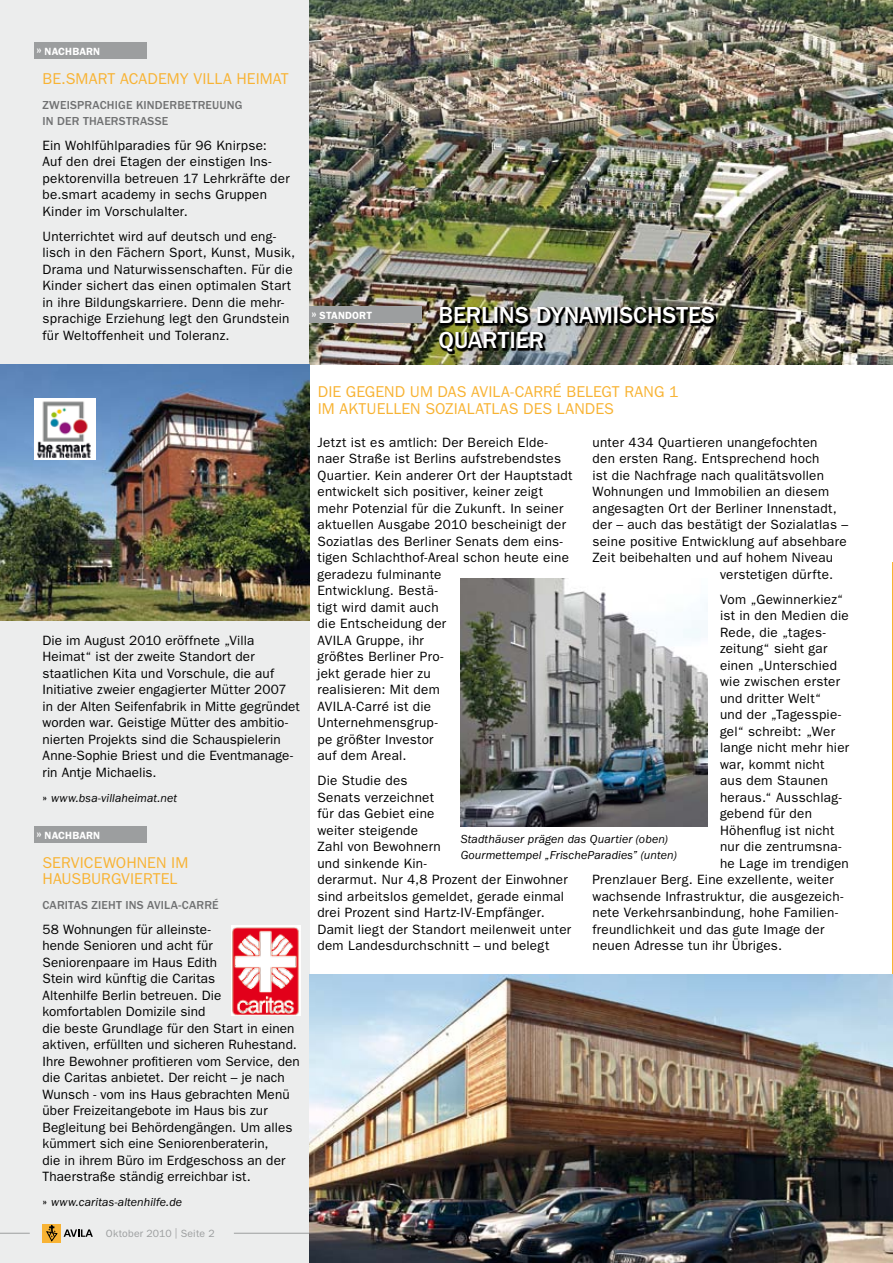
<style>
.page{position:relative;width:893px;height:1263px;background:#fff}
.page>*{position:absolute;margin:0;border:0;box-sizing:border-box;transform-origin:0 0}
.t1{font:500 24px/24.8px "ITC Franklin Gothic Std";letter-spacing:.005em;color:#fff}
.t2{font:15.75px/16.5px "ITC Franklin Gothic Std";letter-spacing:.01em;color:#f8b334}
.t3{font:13.5px/16.5px "ITC Franklin Gothic Std";letter-spacing:.015em;color:#000}
.t4{font:italic 12px/16.5px "ITC Franklin Gothic Std";letter-spacing:.01em;color:#000}
.t5{font:500 12px/16.5px "ITC Franklin Gothic Std";letter-spacing:.015em;color:#707172}
.t6{font:600 10.5px "ITC Franklin Gothic Std";letter-spacing:.01em;color:#fff}
.t7{font:10.5px "ITC Franklin Gothic Std";letter-spacing:.015em;color:#9c9e9f}
.s1{font-size:15px}
.s2{font-weight:600;font-style:normal}
</style>
<div class="page">
<div style="left:0;top:0;width:309px;height:1263px;background:#eceded"></div>
<img style="left:309px;top:0;width:584px;height:364px">
<div style="left:34px;top:826px;width:112px;height:17px;background:#9c9e9f"></div>
<div style="left:34px;top:43px;width:112px;height:16px;background:#9c9e9f"></div>
<img style="left:438px;top:305px;width:278px;height:49px">
<div style="left:309px;top:307px;width:112px;height:16px;background:#9c9e9f"></div>
<img style="left:0;top:364px;width:309px;height:256px">
<img style="left:231px;top:925px;width:69px;height:91px">
<img style="left:461px;top:579px;width:246px;height:247px">
<img style="left:34px;top:398px;width:62px;height:62px">
<div style="left:43px;top:1224px;width:18px;height:18px;background:#f8b334"></div>
<svg style="left:47px;top:1225px;width:10px;height:16px"></svg>
<svg style="left:64px;top:1229px;width:29px;height:8px"></svg>
<hr style="left:0;top:1233px;width:30px;height:1px;background:#9c9e9f">
<hr style="left:234px;top:1233px;width:659px;height:1px;background:#9c9e9f">
<img style="left:309px;top:975px;width:584px;height:288px">
<p class="t6" style="left:36px;top:45px;width:66px"><span class="s1">»</span> NACHBARN</p>
<p class="t2" style="left:43px;top:70px;width:88px">be.smart acad</p>
<p class="t2" style="left:158px;top:70px;width:132px">emy Villa H eimat</p>
<p class="t5" style="left:43px;top:96px;width:200px">ZWEISPRACHIGE KI NDERBETREUUNG<br>IN DER THAERSTRASSE</p>
<p class="t3" style="left:43px;top:137px;width:249px">Ein Wohlfühlparadies für 96 Knirpse:<br>Auf den drei Etagen der einstigen I ns&shy;pektorenvilla betreuen 17 Lehrkräfte der be.smart academy in sechs Gruppen Kinder im Vorschulalter.</p>
<p class="t3" style="left:43px;top:228px;width:254px">Unterrichtet wird auf deutsch und eng&shy;lisch in den Fächern Sport, Kunst, M usik, Drama und Naturwissenschaften. Für die Kinder sichert das einen optimalen Start in ihre Bildungskarriere. Denn die mehr&shy;sprachige Erziehung legt den Grundstein für Weltoffenheit und Toleranz.</p>
<p class="t3" style="left:43px;top:632px;width:259px">Die im August 2010 eröffnete „Villa Heimat“ ist der zweite Standort der staatlichen Kita und Vorschule, die auf<br>I nitiative zweier engagierter M ütter 2007 in der Alten Seifenfabrik in M itte gegründet worden war. Geistige M ütter des ambitio&shy;nierten Projekts sind die Schauspielerin Anne-Sophie Briest und die Eventmanage&shy;rin Antje M ichaelis.</p>
<p class="t4" style="left:43px;top:789px;width:136px"><span class="s2">»</span> www.bsa-villaheimat.net</p>
<p class="t6" style="left:36px;top:829px;width:66px"><span class="s1">»</span> NACHBARN</p>
<p class="t2" style="left:43px;top:854px;width:147px">Servicewohnen im<br>Haus</p>
<p class="t2" style="left:81px;top:871px;width:98px">bu rgviertel</p>
<p class="t5" style="left:43px;top:897px;width:178px">CARITAS ZIEHT INS AVILA-CARRÉ</p>
<p class="t3" style="left:43px;top:921px;width:259px">58 Wohnungen für alleinste-<br>hende Senioren und acht für Seniorenpaare im Haus Edith<br>Stein wird künftig die Caritas<br>Altenhilfe Berlin betreuen. Die komfortablen Domizile sind<br>die beste Grundlage für den Start in einen aktiven, erfüllten und sicheren Ruhestand.<br>I hre Bewohner profitieren vom Service, den die Caritas anbietet. Der reicht – je nach Wunsch - vom ins Haus gebrachten Menü über Freizeitangebote im Haus bis zur Begleitung bei Behördengängen. Um alles kümmert sich eine Seniorenberaterin,<br>die in ihrem Büro im Erdgeschoss an der Thaerstraße ständig erreichbar ist.</p>
<p class="t4" style="left:43px;top:1194px;width:141px"><span class="s2">»</span> www.caritas-altenhilfe.de</p>
<p class="t7" style="left:106px;top:1227px;width:110px">Oktober 2010 | Seite 2</p>
<h1 class="t1" style="left:438px;top:303px;width:278px">BERLI NS DYNAMISCHSTES<br>QUARTIER</h1>
<p class="t2" style="left:318px;top:384px;width:130px">Die Gegend um das</p>
<p class="t6" style="left:311px;top:309px;width:62px"><span class="s1">»</span> STANDORT</p>
<p class="t2" style="left:318px;top:384px;width:362px;text-indent:153px">AVILA-Carré belegt Rang 1 im aktu ellen Sozialatlas des Landes</p>
<p class="t3" style="left:592px;top:434px;width:226px">unter 434 Quartieren unangefochten</p>
<p class="t3" style="left:592px;top:451px;width:229px">den ersten Rang. Entsprechend hoch</p>
<p class="t3" style="left:592px;top:467px;width:233px">ist die Nachfrage nach qualitätsvollen</p>
<p class="t3" style="left:592px;top:484px;width:238px">Wohnungen und I mmobilien an diesem</p>
<p class="t3" style="left:592px;top:500px;width:246px">angesagten Ort der Berliner I nnenstadt,</p>
<p class="t3" style="left:592px;top:517px;width:257px">der – auch das bestätigt der Sozialatlas –</p>
<p class="t3" style="left:592px;top:533px;width:256px">seine positive Entwicklung auf absehbare</p>
<p class="t3" style="left:592px;top:550px;width:242px">Zeit beibehalten und auf hohem Niveau</p>
<p class="t3" style="left:720px;top:566px;width:115px">verstetigen dürfte.</p>
<p class="t3" style="left:720px;top:591px;width:125px">Vom „Gewinnerkiez“</p>
<p class="t3" style="left:720px;top:607px;width:130px">ist in den Medien die</p>
<p class="t3" style="left:720px;top:624px;width:107px">Rede, die „tages-</p>
<p class="t3" style="left:720px;top:640px;width:109px">zeitung“ sieht gar</p>
<p class="t3" style="left:720px;top:657px;width:119px">einen „Unterschied</p>
<p class="t3" style="left:720px;top:673px;width:122px">wie zwischen erster</p>
<p class="t3" style="left:720px;top:690px;width:103px">und dritter Welt“</p>
<p class="t3" style="left:720px;top:706px;width:123px">und der „Tagesspie-</p>
<p class="t3" style="left:720px;top:723px;width:116px">gel“ schreibt: „Wer</p>
<p class="t3" style="left:720px;top:739px;width:131px">lange nicht mehr hier</p>
<p class="t3" style="left:720px;top:756px;width:106px">war, kommt nicht</p>
<p class="t3" style="left:720px;top:772px;width:110px">aus dem Staunen</p>
<p class="t3" style="left:720px;top:789px;width:123px">heraus.“ Ausschlag-</p>
<p class="t3" style="left:720px;top:805px;width:94px">gebend für den</p>
<p class="t3" style="left:720px;top:822px;width:116px">Höhenflug ist nicht</p>
<p class="t3" style="left:720px;top:838px;width:123px">nur die zentrumsna-</p>
<p class="t3" style="left:720px;top:855px;width:130px">he Lage im trendigen</p>
<p class="t3" style="left:592px;top:871px;width:243px">Prenzlauer Berg. Eine exzellente, weiter</p>
<p class="t3" style="left:592px;top:888px;width:252px">wachsende I nfrastruktur, die ausgezeich-</p>
<p class="t3" style="left:592px;top:904px;width:247px">nete Verkehrsanbindung, hohe Familien-</p>
<p class="t3" style="left:592px;top:921px;width:233px">freundlichkeit und das gute I mage der</p>
<p class="t3" style="left:592px;top:937px;width:191px">neuen Adresse tun ihr Ü briges.</p>
<p class="t3" style="left:317px;top:434px;width:257px">Jetzt ist es amtlich: Der Bereich Elde&shy;naer Straße ist Berlins aufstrebendstes<br>Quartier. Kein anderer Ort der Hauptstadt entwickelt sich positiver, keiner zeigt mehr Potenzial für die Zukunft. I n seiner aktuellen Ausgabe 2010 bescheinigt der<br>Soziatlas des Berliner Senats dem eins&shy;tigen Schlachthof-Areal schon heute eine geradezu fulminante<br>Entwicklung. Bestä-<br>tigt wird damit auch<br>die Entscheidung der<br>AVILA Gruppe, ihr<br>größtes Berliner Pro-<br>jekt gerade hier zu<br>realisieren: M it dem<br>AVILA-Carré ist die<br>Unternehmensgrup-<br>pe größter I nvestor<br>auf dem Areal.</p>
<p class="t3" style="left:317px;top:772px;width:255px">Die Studie des<br>Senats verzeichnet<br>für das Gebiet eine<br>weiter steigende<br>Zahl von Bewohnern<br>und sinkende Kin-<br>derarmut. N ur 4,8 Prozent der Einwohner sind arbeitslos gemeldet, gerade einmal drei Prozent sind Hartz-IV-Empfänger.<br>Damit liegt der Standort meilenweit unter dem Landesdurchschnitt – und belegt</p>
<p class="t4" style="left:461px;top:831px;width:218px">Stadthäuser prägen das Quartier (oben)<br>Gourmettempel „FrischeParadies” (unten)</p>
</div>
